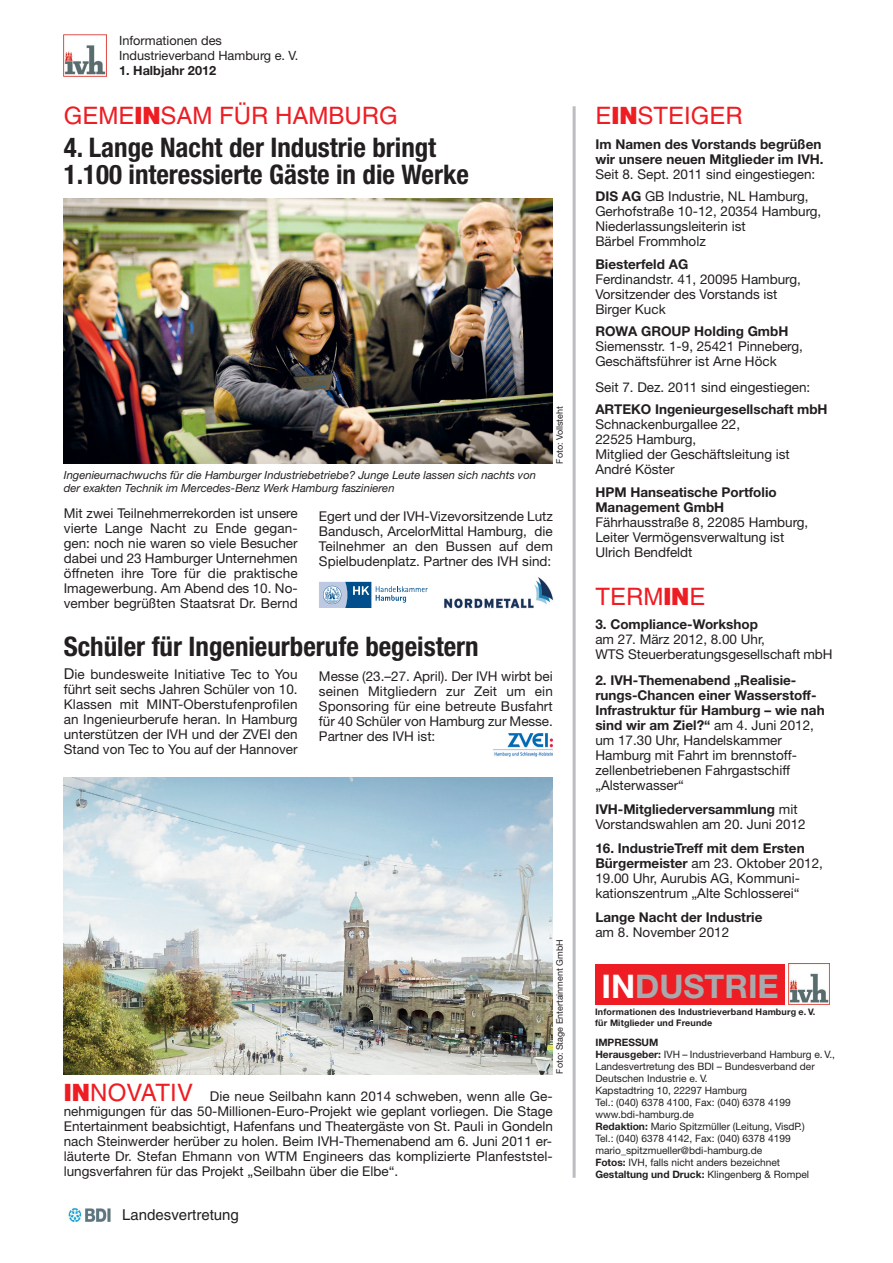
<style>
.page{position:relative;width:893px;height:1263px;background:#fff}
.page>*{position:absolute;margin:0;border:0;box-sizing:border-box;transform-origin:0 0}
.t1{font:700 32.55px "Helvetica Neue";color:#a8a9ad}
.t2{font:700 condensed 27px/27px "Helvetica Neue";color:#231f20}
.t3{font:24px "Helvetica";color:#ee1d23}
.t4{font:15px "Helvetica";color:#231f20}
.t5{font:13.5px/15px "Helvetica Neue";color:#231f20}
.t6{font:700 13.5px/15px "Helvetica Neue";color:#231f20}
.t7{font:12.75px/15px "Helvetica Neue";color:#231f20}
.t8{font:700 12.75px "Helvetica Neue";color:#231f20}
.t9{font:italic 11.25px/13.5px "Helvetica Neue";color:#231f20}
.t10{font:10.2px/12px "Helvetica Neue";color:#231f20}
.t11{font:700 9px/10.8px "Helvetica Neue";letter-spacing:.015em;color:#231f20}
.t12{font:9px "Helvetica Neue";color:#231f20}
.s1{font-family:"Helvetica Neue";font-weight:900}
.s2{font-size:15px}
.s3{font-weight:900;font-size:24px;color:#ee1d23}
.s4{font-family:"Helvetica";font-size:24px;color:#ee1d23}
.s5{font-weight:700}
.s6{color:#fff}
</style>
<div class="page">
<hr style="left:573px;top:106px;width:3px;height:1072px;background:#bcbdc0">
<img style="left:64px;top:778px;width:489px;height:296px">
<img style="left:68px;top:1209px;width:43px;height:12px">
<img style="left:64px;top:34px;width:42px;height:43px">
<img style="left:64px;top:198px;width:489px;height:266px">
<img style="left:789px;top:964px;width:40px;height:40px">
<div style="left:595px;top:964px;width:190px;height:40px;background:#ee1d23"></div>
<img style="left:444px;top:577px;width:110px;height:32px">
<img style="left:493px;top:734px;width:60px;height:23px">
<svg style="left:319px;top:582px;width:109px;height:26px"></svg>
<p class="t7" style="left:119px;top:34px;width:181px">Informationen des<br>Industrieverband Hamburg e. V.</p>
<p class="t8" style="left:119px;top:66px;width:99px">1. Halbjahr 2012</p>
<h3 class="t3" style="left:64px;top:107px;width:336px">GEME<span class="s1">IN</span>SAM FÜR HAMBURG</h3>
<h3 class="t3" style="left:595px;top:107px;width:149px">E<span class="s1">IN</span>STEIGER</h3>
<h2 class="t2" style="left:64px;top:137px;width:407px">4. Lange Nacht der Industrie bringt<br>1.100 interessierte Gäste in die Werke</h2>
<p class="t9" style="left:64px;top:469px;width:474px">Ingenieurnachwuchs für die Hamburger Industriebetriebe? Junge Leute lassen sich nachts von der exakten Technik im Mercedes-Benz Werk Hamburg faszinieren</p>
<p class="t12" style="left:556px;top:464px;width:59px;rotate:-90deg">Foto: Vollsteht</p>
<p class="t5" style="left:64px;top:507px;width:235px;text-align:justify">Mit zwei Teilnehmerrekorden ist unsere vierte Lange Nacht zu Ende gegan&shy;gen: noch nie waren so viele Besucher dabei und 23 Hamburger Unternehmen öffneten ihre Tore für die praktische Imagewerbung. Am Abend des 10. No&shy;vember begrüßten Staatsrat Dr. Bernd</p>
<p class="t5" style="left:319px;top:510px;width:235px;text-align:justify">Egert und der IVH-Vizevorsitzende Lutz Bandusch, ArcelorMittal Hamburg, die Teilnehmer an den Bussen auf dem Spiel budenplatz. Partner des IVH sind:</p>
<h2 class="t2" style="left:64px;top:635px;width:416px">Schüler für Ingenieurberufe begeistern</h2>
<p class="t5" style="left:64px;top:668px;width:235px;text-align:justify"><span class="s2">D</span>ie bundesweite Initiative Tec to You führt seit sechs Jahren Schüler von 10.<br>Klassen mit MINT-Oberstufenprofilen an Ingenieurberufe heran. In Hamburg unterstützen der IVH und der ZVEI den Stand von Tec to You auf der Hannover</p>
<p class="t5" style="left:319px;top:670px;width:235px;text-align:justify">Messe (23.–27. April). Der IVH wirbt bei seinen Mitgliedern zur Zeit um ein Sponsoring für eine betreute Busfahrt für 40 Schüler von Hamburg zur Messe.<br>Partner des IVH ist:</p>
<p class="t12" style="left:556px;top:1074px;width:136px;rotate:-90deg">Foto: Stage Entertainment GmbH</p>
<p class="t5" style="left:64px;top:1090px;width:491px;text-align:justify"><span class="s3">IN</span><span class="s4">NOVATIV</span> Die neue Seilbahn kann 2014 schweben, wenn alle Ge&shy;nehmigungen für das 50-Millionen-Euro-Projekt wie geplant vorliegen. Die Stage Entertainment beabsichtigt, Hafenfans und Theatergäste von St. Pauli in Gondeln nach Steinwerder herüber zu holen. Beim IVH-Themenabend am 6. Juni 2011 er&shy;läuterte Dr. Stefan Ehmann von WTM Engineers das komplizierte Planfeststel&shy;lungsverfahren für das Projekt „Seilbahn über die Elbe“.</p>
<p class="t4" style="left:122px;top:1209px;width:118px">Landesvertretung</p>
<p class="t6" style="left:595px;top:138px;width:230px">Im Namen des Vorstands begrüßen wir unsere neuen Mitglieder im IVH.</p>
<p class="t5" style="left:595px;top:164px;width:221px;line-height:22.5px">Seit 8. Sept. 2011 sind eingestiegen:<br><span class="s5">DIS AG</span> GB Industrie, NL Hamburg,</p>
<p class="t5" style="left:595px;top:205px;width:227px">Gerhofstraße 10-12, 20354 Hamburg,<br>Niederlassungsleiterin ist<br>Bärbel Frommholz</p>
<p class="t6" style="left:595px;top:258px;width:94px">Biesterfeld AG</p>
<p class="t5" style="left:595px;top:273px;width:207px">Ferdinandstr. 41, 20095 Hamburg,<br>Vorsitzender des Vorstands ist<br>Birger Kuck</p>
<p class="t6" style="left:595px;top:325px;width:195px">ROWA GROUP Holding GmbH</p>
<p class="t5" style="left:595px;top:340px;width:209px">Siemensstr. 1-9, 25421 Pinneberg,<br>Geschäftsführer ist Arne Höck</p>
<p class="t5" style="left:595px;top:381px;width:216px">Seit 7. Dez. 2011 sind eingestiegen:</p>
<p class="t6" style="left:595px;top:403px;width:234px">ARTEKO Ingenieurgesellschaft mbH</p>
<p class="t5" style="left:595px;top:418px;width:196px">Schnackenburgallee 22,<br>22525 Hamburg,<br>Mitglied der Geschäftsleitung ist<br>André Köster</p>
<p class="t6" style="left:595px;top:486px;width:183px">HPM Hanseatische Portfolio<br>Management GmbH</p>
<p class="t5" style="left:595px;top:516px;width:214px">Fährhausstraße 8, 22085 Hamburg,<br>Leiter Vermögensverwaltung ist<br>Ulrich Bendfeldt</p>
<h3 class="t3" style="left:595px;top:588px;width:112px">TERM<span class="s1">IN</span>E</h3>
<p class="t6" style="left:595px;top:618px;width:164px">3. Compliance-Workshop</p>
<p class="t5" style="left:595px;top:633px;width:239px">am 27. März 2012, 8.00 Uhr,<br>WTS Steuerberatungsgesellschaft mbH</p>
<p class="t5" style="left:595px;top:674px;width:231px"><span class="s5">2. IVH-Themenabend „Realisie&shy;rungs-Chancen einer Wasserstoff-<br>Infrastruktur für Hamburg – wie nah sind wir am Ziel?“</span> am 4. Juni 2012, um 17.30 Uhr, Handelskammer<br>Hamburg mit Fahrt im brennstoff&shy;zellenbetriebenen Fahrgastschiff „Alsterwasser“</p>
<p class="t5" style="left:595px;top:803px;width:212px"><span class="s5">IVH-Mitgliederversammlung</span> mit<br>Vorstandswahlen am 20. Juni 2012</p>
<p class="t5" style="left:595px;top:842px;width:229px"><span class="s5">16. IndustrieTreff mit dem Ersten Bürgermeister</span> am 23. Oktober 2012, 19.00 Uhr, Aurubis AG, Kommuni&shy;kationszentrum „Alte Schlosserei“</p>
<p class="t6" style="left:595px;top:911px;width:169px">Lange Nacht der Industrie</p>
<p class="t5" style="left:595px;top:926px;width:135px">am 8. November 2012</p>
<h1 class="t1" style="left:601px;top:974px;width:179px"><span class="s6">IN</span>DUSTRIE</h1>
<p class="t11" style="left:595px;top:1008px;width:222px">Informationen des Industrieverband Hamburg e. V. für Mitglieder und Freunde</p>
<p class="t10" style="left:595px;top:1037px;width:241px"><span class="s5">IMPRESSUM<br>Herausgeber:</span> IVH – Industrieverband Hamburg e. V., Landesvertretung des BDI – Bundesverband der Deutschen Industrie e. V.<br>Kapstadtring 10, 22297 Hamburg<br>Tel.: (040) 6378 4100, Fax: (040) 6378 4199 www.bdi-hamburg.de<br><span class="s5">Redaktion:</span> Mario Spitzmüller (Leitung, VisdP.)<br>Tel.: (040) 6378 4142, Fax: (040) 6378 4199 mario_spitzmueller@bdi-hamburg.de<br><span class="s5">Fotos:</span> IVH, falls nicht anders bezeichnet <span class="s5">Gestaltung und Druck:</span> Klingenberg &amp; Rompel</p>
</div>
